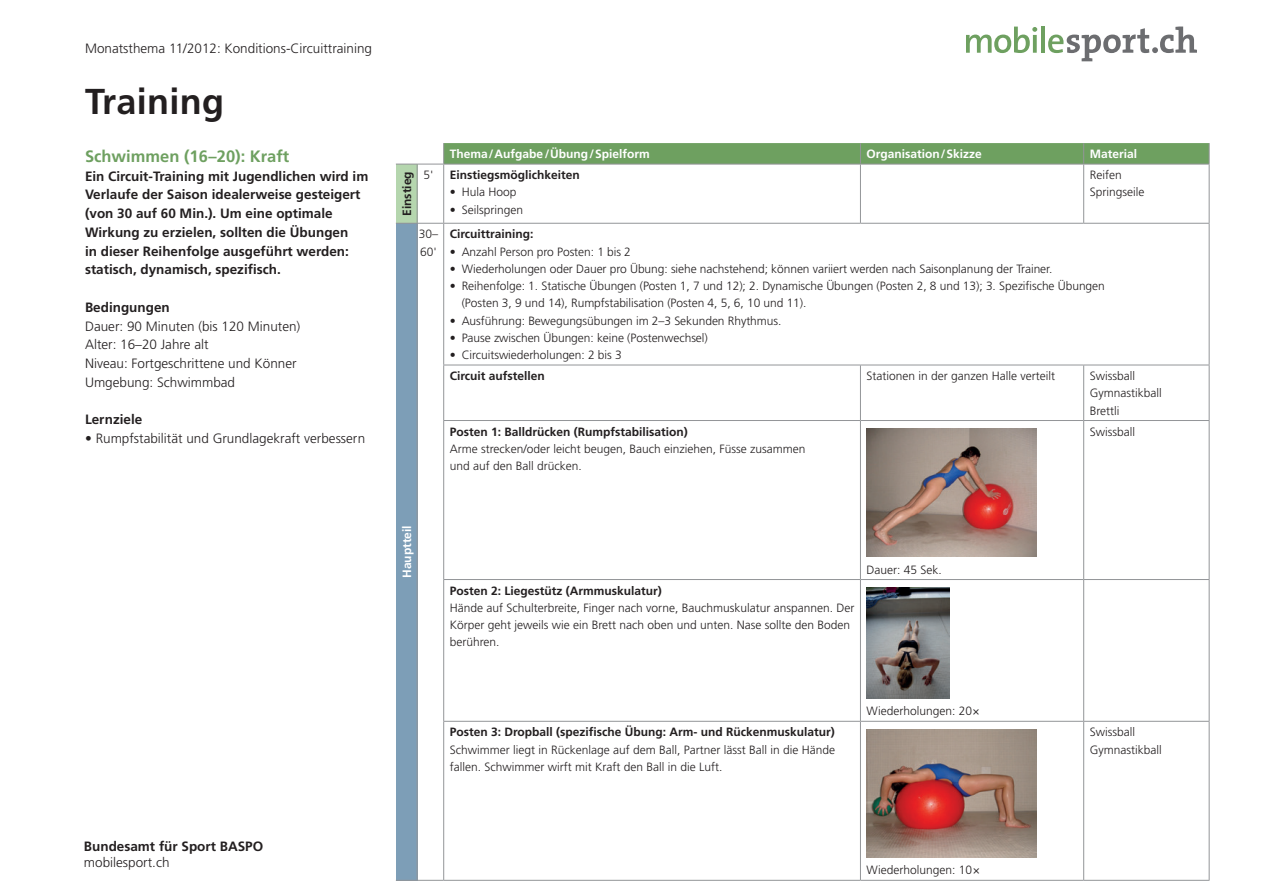
<style>
.page{position:relative;width:1263px;height:893px;background:#fff}
.page>*{position:absolute;margin:0;border:0;box-sizing:border-box;transform-origin:0 0}
._1_Haupttitel{font:700 36px "Frutiger LT";letter-spacing:.01em;color:#231f20}
._3_Titel_3{font:700 16.5px "Frutiger LT";color:#6ea060}
.Lead{font:700 13.5px/18.8px "Frutiger LT";color:#231f20}
.Grundtext_d_Aufzählu{font:300 13.5px "Frutiger LT";color:#231f20}
.Gundtext_d{font:300 13.5px "Frutiger LT";color:#231f20}
.Gundtext_d-2{font:700 13.5px "Frutiger LT";color:#231f20}
.Tabelle_d{font:300 12px/17.2px "Frutiger LT";color:#231f20}
.Tabelle_d-2{font:700 12px "Frutiger LT";color:#231f20}
.Tabelle_d-3{font:700 12px "Frutiger LT";color:#fff}
</style>
<div class="page">
<svg style="left:966px;top:27px;width:71px;height:26px"></svg>
<hr style="left:1041px;top:27px;width:4px;height:26px;background:#6ea060">
<svg style="left:1048px;top:27px;width:149px;height:34px"></svg>
<div style="left:396px;top:164px;width:21px;height:59px;background:#b5d6ae"></div>
<div style="left:396px;top:223px;width:21px;height:657px;background:#7d9eb7"></div>
<hr style="left:860px;top:164px;width:1px;height:59px;background:#939598">
<hr style="left:1083px;top:164px;width:1px;height:59px;background:#939598">
<hr style="left:1209px;top:164px;width:1px;height:59px;background:#939598">
<hr style="left:1209px;top:224px;width:1px;height:141px;background:#939598">
<hr style="left:860px;top:365px;width:1px;height:55px;background:#939598">
<hr style="left:1083px;top:365px;width:1px;height:55px;background:#939598">
<hr style="left:1209px;top:365px;width:1px;height:55px;background:#939598">
<hr style="left:860px;top:421px;width:1px;height:158px;background:#939598">
<hr style="left:1083px;top:421px;width:1px;height:158px;background:#939598">
<hr style="left:1209px;top:421px;width:1px;height:158px;background:#939598">
<hr style="left:860px;top:580px;width:1px;height:141px;background:#939598">
<hr style="left:1083px;top:580px;width:1px;height:141px;background:#939598">
<hr style="left:1209px;top:580px;width:1px;height:141px;background:#939598">
<hr style="left:860px;top:722px;width:1px;height:158px;background:#939598">
<hr style="left:1083px;top:722px;width:1px;height:158px;background:#939598">
<hr style="left:1209px;top:722px;width:1px;height:158px;background:#939598">
<hr style="left:417px;top:164px;width:1px;height:59px;background:#939598">
<hr style="left:443px;top:164px;width:1px;height:59px;background:#939598">
<hr style="left:417px;top:224px;width:1px;height:141px;background:#939598">
<hr style="left:443px;top:224px;width:1px;height:141px;background:#939598">
<hr style="left:417px;top:365px;width:1px;height:55px;background:#939598">
<hr style="left:443px;top:365px;width:1px;height:55px;background:#939598">
<hr style="left:417px;top:420px;width:1px;height:159px;background:#939598">
<hr style="left:443px;top:421px;width:1px;height:158px;background:#939598">
<hr style="left:417px;top:579px;width:1px;height:142px;background:#939598">
<hr style="left:443px;top:580px;width:1px;height:141px;background:#939598">
<hr style="left:417px;top:721px;width:1px;height:159px;background:#939598">
<hr style="left:443px;top:722px;width:1px;height:158px;background:#939598">
<svg style="left:396px;top:143px;width:814px;height:22px;background:#7aa66e"></svg>
<hr style="left:444px;top:223px;width:416px;height:1px;background:#939598">
<hr style="left:860px;top:223px;width:224px;height:1px;background:#939598">
<hr style="left:1084px;top:223px;width:125px;height:1px;background:#939598">
<hr style="left:443px;top:365px;width:417px;height:1px;background:#939598">
<hr style="left:860px;top:365px;width:224px;height:1px;background:#939598">
<hr style="left:1084px;top:365px;width:125px;height:1px;background:#939598">
<hr style="left:443px;top:420px;width:417px;height:1px;background:#939598">
<hr style="left:860px;top:420px;width:224px;height:1px;background:#939598">
<hr style="left:1084px;top:420px;width:125px;height:1px;background:#939598">
<hr style="left:443px;top:579px;width:417px;height:1px;background:#939598">
<hr style="left:860px;top:579px;width:224px;height:1px;background:#939598">
<hr style="left:1084px;top:579px;width:125px;height:1px;background:#939598">
<hr style="left:443px;top:721px;width:417px;height:1px;background:#939598">
<hr style="left:860px;top:721px;width:224px;height:1px;background:#939598">
<hr style="left:1084px;top:721px;width:125px;height:1px;background:#939598">
<svg style="left:396px;top:880px;width:48px;height:1px"></svg>
<hr style="left:444px;top:880px;width:416px;height:1px;background:#939598">
<hr style="left:860px;top:880px;width:224px;height:1px;background:#939598">
<hr style="left:1084px;top:880px;width:125px;height:1px;background:#939598">
<svg style="left:396px;top:223px;width:48px;height:1px"></svg>
<img style="left:866px;top:429px;width:170px;height:127px">
<img style="left:866px;top:588px;width:83px;height:110px">
<img style="left:866px;top:729px;width:170px;height:128px">
<p class="Grundtext_d_Aufzählu" style="left:85px;top:40px;width:289px">Monatsthema 11/2012: Konditions-Circuittraining</p>
<p class="_1_Haupttitel" style="left:85px;top:80px;width:141px">Training</p>
<p class="_3_Titel_3" style="left:85px;top:146px;width:206px">Schwimmen (16–20): Kraft</p>
<p class="Lead" style="left:85px;top:167px;width:285px">Ein Circuit-Training mit Jugendlichen wird im Verlaufe der Saison idealerweise gesteigert (von 30 auf 60 Min.). Um eine optimale Wirkung zu erzielen, sollten die Übungen<br>in dieser Reihenfolge ausgeführt werden: statisch, dynamisch, spezifisch.</p>
<p class="Gundtext_d-2" style="left:85px;top:299px;width:86px">Bedingungen</p>
<p class="Gundtext_d" style="left:85px;top:318px;width:217px">Dauer: 90 Minuten (bis 120 Minuten)</p>
<p class="Gundtext_d" style="left:85px;top:337px;width:125px">Alter: 16–20 Jahre alt</p>
<p class="Gundtext_d" style="left:85px;top:356px;width:213px">Niveau: Fortgeschrittene und Könner</p>
<p class="Gundtext_d" style="left:85px;top:374px;width:152px">Umgebung: Schwimmbad</p>
<p class="Gundtext_d-2" style="left:85px;top:412px;width:59px">Lernziele</p>
<p class="Grundtext_d_Aufzählu" style="left:85px;top:431px;width:282px">• Rumpfstabilität und Grundlagekraft verbessern</p>
<p class="Lead" style="left:84px;top:837px;width:181px">Bundesamt für Sport BASPO</p>
<p class="Grundtext_d_Aufzählu" style="left:84px;top:855px;width:87px">mobilesport.ch</p>
<p class="Tabelle_d-3" style="left:450px;top:147px;width:202px">Thema/Aufgabe/Übung/Spielform</p>
<p class="Tabelle_d-3" style="left:866px;top:147px;width:117px">Organisation/Skizze</p>
<p class="Tabelle_d-3" style="left:1090px;top:147px;width:49px">Material</p>
<p class="Tabelle_d-2" style="left:400px;top:216px;width:46px;rotate:-90deg">Einstieg</p>
<p class="Tabelle_d" style="left:423px;top:166px;width:12px">5'</p>
<p class="Tabelle_d-2" style="left:450px;top:168px;width:132px">Einstiegsmöglichkeiten</p>
<p class="Tabelle_d" style="left:450px;top:184px;width:68px">• Hula Hoop</p>
<p class="Tabelle_d" style="left:450px;top:201px;width:75px">• Seilspringen</p>
<p class="Tabelle_d" style="left:1090px;top:166px;width:34px">Reifen</p>
<p class="Tabelle_d" style="left:1090px;top:184px;width:56px">Springseile</p>
<p class="Tabelle_d" style="left:419px;top:226px;width:21px">30–<br>60'</p>
<p class="Tabelle_d-2" style="left:450px;top:227px;width:85px">Circuittraining:</p>
<p class="Tabelle_d" style="left:450px;top:243px;width:183px">• Anzahl Person pro Posten: 1 bis 2</p>
<p class="Tabelle_d" style="left:450px;top:260px;width:604px">• Wiederholungen oder Dauer pro Übung: siehe nachstehend; können variiert werden nach Saisonplanung der Trainer.</p>
<p class="Tabelle_d" style="left:462px;top:277px;width:645px;text-indent:-12px">• Reihenfolge: 1. Statische Übungen (Posten 1, 7 und 12); 2. Dynamische Übungen (Posten 2, 8 und 13); 3. Spezifische Übungen (Posten 3, 9 und 14), Rumpfstabilisation (Posten 4, 5, 6, 10 und 11).</p>
<p class="Tabelle_d" style="left:450px;top:312px;width:333px">• Ausführung: Bewegungsübungen im 2–3 Sekunden Rhythmus.</p>
<p class="Tabelle_d" style="left:450px;top:329px;width:260px">• Pause zwischen Übungen: keine (Postenwechsel)</p>
<p class="Tabelle_d" style="left:450px;top:346px;width:174px">• Circuitswiederholungen: 2 bis 3</p>
<p class="Tabelle_d-2" style="left:450px;top:369px;width:97px">Circuit aufstellen</p>
<p class="Tabelle_d" style="left:866px;top:367px;width:190px">Stationen in der ganzen Halle verteilt</p>
<p class="Tabelle_d" style="left:1090px;top:367px;width:47px">Swissball</p>
<p class="Tabelle_d" style="left:1090px;top:385px;width:73px">Gymnastikball</p>
<p class="Tabelle_d" style="left:1090px;top:402px;width:31px">Brettli</p>
<p class="Tabelle_d-2" style="left:450px;top:424px;width:240px">Posten 1: Balldrücken (Rumpfstabilisation)</p>
<p class="Tabelle_d" style="left:450px;top:440px;width:357px">Arme strecken/oder leicht beugen, Bauch einziehen, Füsse zusammen und auf den Ball drücken.</p>
<p class="Tabelle_d" style="left:1090px;top:423px;width:47px">Swissball</p>
<p class="Tabelle_d-3" style="left:400px;top:578px;width:54px;rotate:-90deg">Hauptteil</p>
<p class="Tabelle_d-2" style="left:450px;top:583px;width:214px">Posten 2: Liegestütz (Armmuskulatur)</p>
<p class="Tabelle_d" style="left:450px;top:599px;width:406px">Hände auf Schulterbreite, Finger nach vorne, Bauchmuskulatur anspannen. Der<br>Körper geht jeweils wie ein Brett nach oben und unten. Nase sollte den Boden berühren.</p>
<p class="Tabelle_d" style="left:866px;top:561px;width:77px">Dauer: 45 Sek.</p>
<p class="Tabelle_d-2" style="left:450px;top:725px;width:387px">Posten 3: Dropball (spezifische Übung: Arm- und Rückenmuskulatur)</p>
<p class="Tabelle_d" style="left:450px;top:741px;width:387px">Schwimmer liegt in Rückenlage auf dem Ball, Partner lässt Ball in die Hände fallen. Schwimmer wirft mit Kraft den Ball in die Luft.</p>
<p class="Tabelle_d" style="left:866px;top:703px;width:115px">Wiederholungen: 20×</p>
<p class="Tabelle_d" style="left:866px;top:862px;width:115px">Wiederholungen: 10×</p>
<p class="Tabelle_d" style="left:1090px;top:724px;width:47px">Swissball</p>
<p class="Tabelle_d" style="left:1090px;top:741px;width:73px">Gymnastikball</p>
</div>
